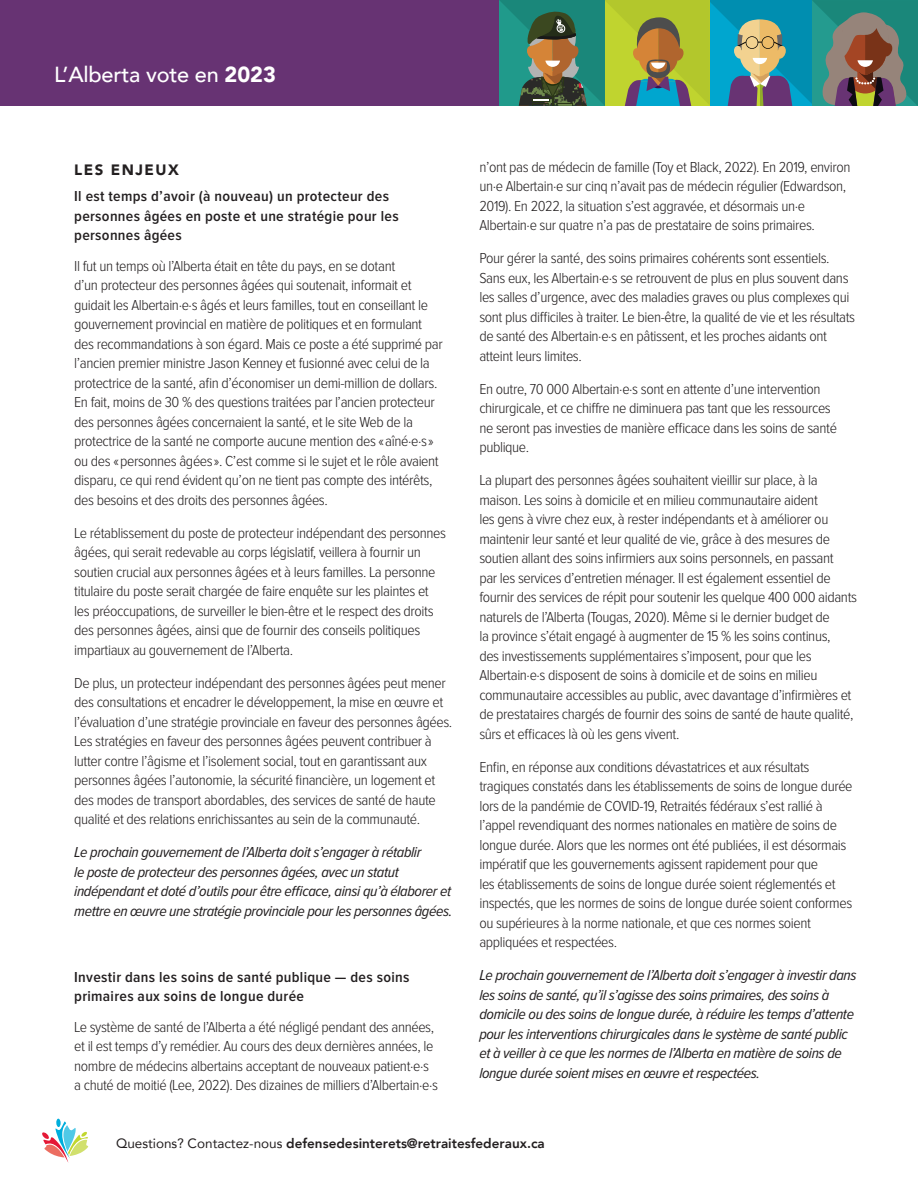
<style>
.page{position:relative;width:918px;height:1188px;background:#fff}
.page>*{position:absolute;margin:0;border:0;box-sizing:border-box;transform-origin:0 0}
.t1{font:500 21.75px "Avenir";letter-spacing:-.01em;color:#fff}
.copy{font:300 15px/19.5px "Proxima Nova Cond";letter-spacing:-.025em;color:#231f20;scale:1.05 1}
.copy-2{font:italic 15px/19.5px "Proxima Nova Cond";letter-spacing:-.025em;color:#231f20;scale:1.05 1}
.copy_subheadings{font:600 15px/19.5px "Proxima Nova Cond";letter-spacing:.02em;color:#231f20;scale:1.05 1}
.subheads{font:900 15px "Avenir";letter-spacing:.1em;color:#231f20}
.t2{font:800 13.5px "Avenir";color:#231f20}
.s1{font-weight:900}
.s2{font-weight:400}
</style>
<div class="page">
<div style="left:0;top:0;width:499px;height:106px;background:#673373"></div>
<svg style="left:499px;top:0;width:419px;height:106px;background:#5e8c6c"></svg>
<div style="left:56px;top:1119px;width:5px;height:8px;background:#00aedc;border-radius:50%"></div>
<svg style="left:42px;top:1121px;width:46px;height:42px"></svg>
<h1 class="t1" style="left:54px;top:56px;width:224px">L’Alberta vote en <span class="s1">2023</span></h1>
<p class="subheads" style="left:74px;top:157px;width:106px">LES ENJEUX</p>
<p class="copy_subheadings" style="left:74px;top:187px;width:310px">Il est temps d’avoir (à nouveau) un protecteur des personnes âgées en poste et une stratégie pour les personnes âgées</p>
<p class="copy" style="left:74px;top:256px;width:352px">Il fut un temps où l’Alberta était en tête du pays, en se dotant<br>d’un protecteur des personnes âgées qui soutenait, informait et guidait les Albertain·e·s âgés et leurs familles, tout en conseillant le gouvernement provincial en matière de politiques et en formulant des recommandations à son égard. Mais ce poste a été supprimé par l’ancien premier ministre Jason Kenney et fusionné avec celui de la protectrice de la santé, afin d’économiser un demi-million de dollars.<br>En fait, moins de 30 % des questions traitées par l’ancien protecteur des personnes âgées concernaient la santé, et le site Web de la protectrice de la santé ne comporte aucune mention des «aîné·e·s» ou des «personnes âgées». C’est comme si le sujet et le rôle avaient disparu, ce qui rend évident qu’on ne tient pas compte des intérêts, des besoins et des droits des personnes âgées.</p>
<p class="copy" style="left:74px;top:523px;width:356px">Le rétablissement du poste de protecteur indépendant des personnes âgées, qui serait redevable au corps législatif, veillera à fournir un soutien crucial aux personnes âgées et à leurs familles. La personne titulaire du poste serait chargée de faire enquête sur les plaintes et les préoccupations, de surveiller le bien-être et le respect des droits des personnes âgées, ainsi que de fournir des conseils politiques impartiaux au gouvernement de l’Alberta.</p>
<p class="copy" style="left:74px;top:673px;width:362px">De plus, un protecteur indépendant des personnes âgées peut mener des consultations et encadrer le développement, la mise en œuvre et l’évaluation d’une stratégie provinciale en faveur des personnes âgées.<br>Les stratégies en faveur des personnes âgées peuvent contribuer à lutter contre l’âgisme et l’isolement social, tout en garantissant aux personnes âgées l’autonomie, la sécurité financière, un logement et des modes de transport abordables, des services de santé de haute qualité et des relations enrichissantes au sein de la communauté.</p>
<p class="copy-2" style="left:74px;top:842px;width:362px">Le prochain gouvernement de l’Alberta doit s’engager à rétablir<br>le poste de protecteur des personnes âgées, avec un statut indépendant et doté d’outils pour être efficace, ainsi qu’à élaborer et mettre en œuvre une stratégie provinciale pour les personnes âgées.</p>
<p class="copy_subheadings" style="left:74px;top:967px;width:321px">Investir dans les soins de santé publique — des soins primaires aux soins de longue durée</p>
<p class="copy" style="left:74px;top:1017px;width:348px">Le système de santé de l’Alberta a été négligé pendant des années, et il est temps d’y remédier. Au cours des deux dernières années, le nombre de médecins albertains acceptant de nouveaux patient·e·s a chuté de moitié (Lee, 2022). Des dizaines de milliers d’Albertain·e·s</p>
<p class="copy" style="left:479px;top:157px;width:355px">n’ont pas de médecin de famille (Toy et Black, 2022). En 2019, environ un·e Albertain·e sur cinq n’avait pas de médecin régulier (Edwardson, 2019). En 2022, la situation s’est aggravée, et désormais un·e Albertain·e sur quatre n’a pas de prestataire de soins primaires.</p>
<p class="copy" style="left:479px;top:249px;width:359px">Pour gérer la santé, des soins primaires cohérents sont essentiels.<br>Sans eux, les Albertain·e·s se retrouvent de plus en plus souvent dans les salles d’urgence, avec des maladies graves ou plus complexes qui sont plus difficiles à traiter. Le bien-être, la qualité de vie et les résultats de santé des Albertain·e·s en pâtissent, et les proches aidants ont atteint leurs limites.</p>
<p class="copy" style="left:479px;top:379px;width:342px">En outre, 70 000 Albertain·e·s sont en attente d’une intervention chirurgicale, et ce chiffre ne diminuera pas tant que les ressources ne seront pas investies de manière efficace dans les soins de santé publique.</p>
<p class="copy" style="left:479px;top:471px;width:361px">La plupart des personnes âgées souhaitent vieillir sur place, à la maison. Les soins à domicile et en milieu communautaire aident<br>les gens à vivre chez eux, à rester indépendants et à améliorer ou maintenir leur santé et leur qualité de vie, grâce à des mesures de soutien allant des soins infirmiers aux soins personnels, en passant<br>par les services d’entretien ménager. Il est également essentiel de fournir des services de répit pour soutenir les quelque 400 000 aidants naturels de l’Alberta (Tougas, 2020). Même si le dernier budget de<br>la province s’était engagé à augmenter de 15 % les soins continus,<br>des investissements supplémentaires s’imposent, pour que les Albertain·e·s disposent de soins à domicile et de soins en milieu communautaire accessibles au public, avec davantage d’infirmières et de prestataires chargés de fournir des soins de santé de haute qualité, sûrs et efficaces là où les gens vivent.</p>
<p class="copy" style="left:479px;top:757px;width:357px">Enfin, en réponse aux conditions dévastatrices et aux résultats tragiques constatés dans les établissements de soins de longue durée lors de la pandémie de COVID-19, Retraités fédéraux s’est rallié à l’appel revendiquant des normes nationales en matière de soins de longue durée. Alors que les normes ont été publiées, il est désormais impératif que les gouvernements agissent rapidement pour que<br>les établissements de soins de longue durée soient réglementés et inspectés, que les normes de soins de longue durée soient conformes ou supérieures à la norme nationale, et que ces normes soient appliquées et respectées.</p>
<p class="copy-2" style="left:479px;top:965px;width:361px">Le prochain gouvernement de l’Alberta doit s’engager à investir dans les soins de santé, qu’il s’agisse des soins primaires, des soins à domicile ou des soins de longue durée, à réduire les temps d’attente pour les interventions chirurgicales dans le système de santé public et à veiller à ce que les normes de l’Alberta en matière de soins de longue durée soient mises en œuvre et respectées.</p>
<p class="t2" style="left:116px;top:1133px;width:430px"><span class="s2">Questions? Contactez-nous</span> defensedesinterets@retraitesfederaux.ca</p>
</div>
